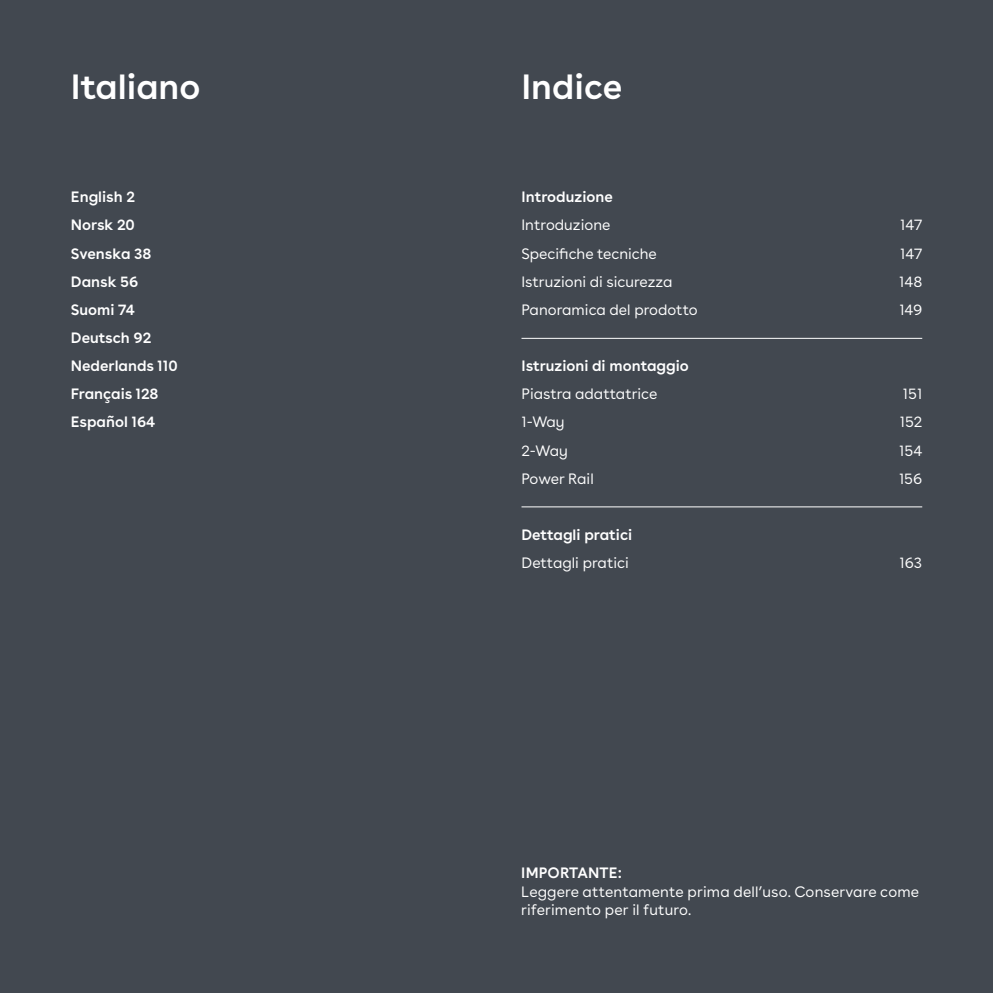
<style>
.page{position:relative;width:993px;height:993px;background:#fff}
.page>*{position:absolute;margin:0;border:0;box-sizing:border-box;transform-origin:0 0}
.t1{font:600 35px "Buenos Aires";color:#fff}
.t2{font:15px/28px "Buenos Aires";color:#fff}
.t3{font:600 15px/28px "Buenos Aires";color:#fff}
</style>
<div class="page">
<div style="left:0;top:0;width:992px;height:992px;background:#424850"></div>
<hr style="left:521px;top:338px;width:400px;height:1px;background:#fff">
<hr style="left:521px;top:506px;width:400px;height:1px;background:#fff">
<h1 class="t1" style="left:71px;top:57px;width:131px">Italiano</h1>
<p class="t3" style="left:71px;top:181px;width:108px">English 2<br>Norsk 20<br>Svenska 38<br>Dansk 56<br>Suomi 74<br>Deutsch 92<br>Nederlands 110<br>Français 128<br>Español 164</p>
<h1 class="t1" style="left:521px;top:57px;width:102px">Indice</h1>
<p class="t3" style="left:521px;top:181px;width:93px">Introduzione</p>
<p class="t2" style="left:521px;top:210px;width:178px">Introduzione<br>Specifiche tecniche<br>Istruzioni di sicurezza<br>Panoramica del prodotto</p>
<p class="t3" style="left:521px;top:350px;width:169px">Istruzioni di montaggio</p>
<p class="t2" style="left:521px;top:378px;width:137px">Piastra adattatrice<br>1-Way<br>2-Way<br>Power Rail</p>
<p class="t3" style="left:521px;top:519px;width:112px">Dettagli pratici</p>
<p class="t2" style="left:521px;top:547px;width:109px">Dettagli pratici</p>
<p class="t2" style="left:898px;top:210px;width:25px;text-align:justify">147<br>147<br>148<br>149</p>
<p class="t2" style="left:898px;top:378px;width:25px;text-align:justify">151<br>152<br>154<br>156</p>
<p class="t2" style="left:899px;top:547px;width:24px">163</p>
<p class="t3" style="left:521px;top:856px;width:102px">IMPORTANTE:</p>
<p class="t2" style="left:521px;top:880px;width:399px;line-height:18.8px">Leggere attentamente prima dell’uso. Conservare come riferimento per il futuro.</p>
</div>
